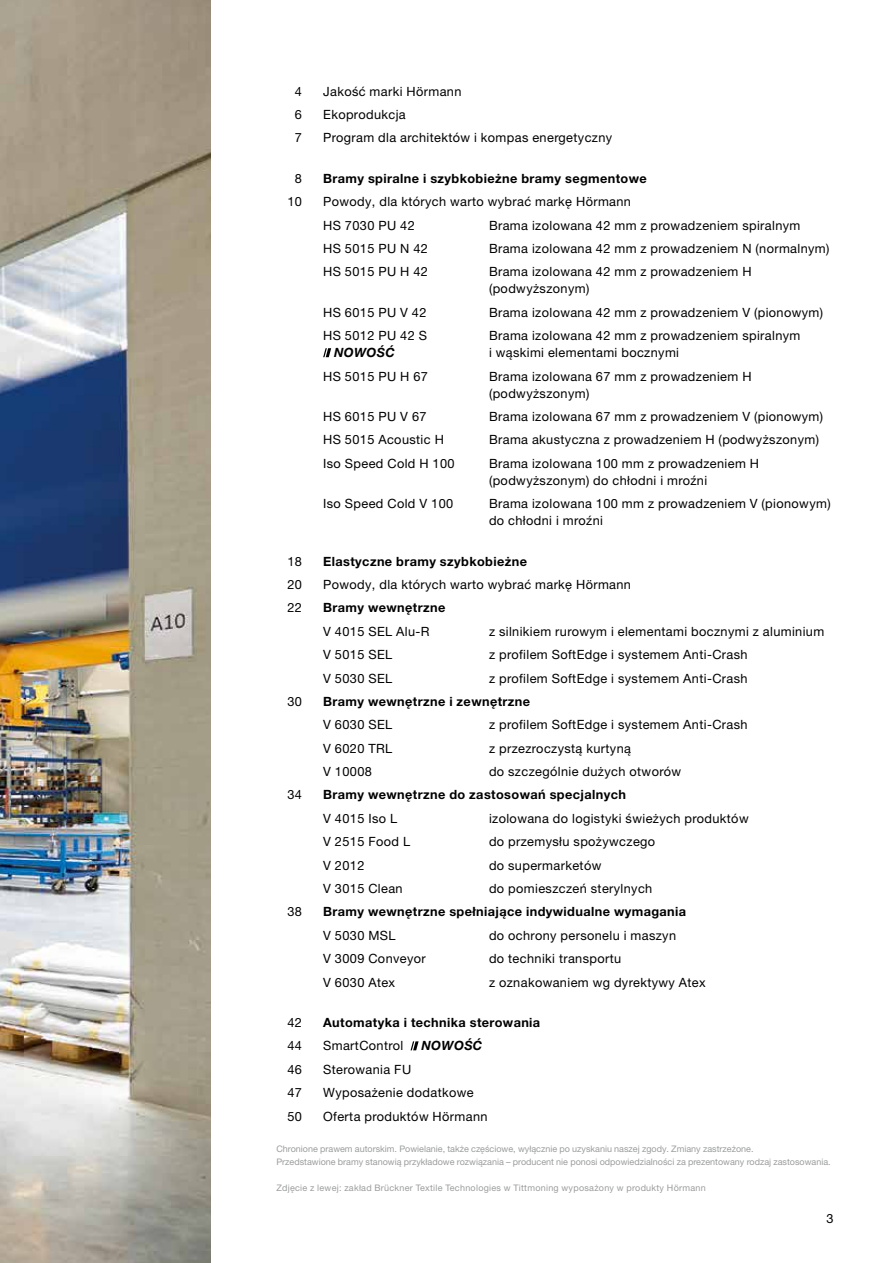
<style>
.page{position:relative;width:893px;height:1263px;background:#fff}
.page>*{position:absolute;margin:0;border:0;box-sizing:border-box;transform-origin:0 0}
.t1{font:12.75px/17px "Hoermann Helvetica Neue Rm";letter-spacing:.03em;color:#000}
.t2{font:700 12.75px "Hoermann Helvetica Neue";letter-spacing:.03em;color:#000}
.t3{font:italic 700 12.75px "Hoermann Helvetica Neue";letter-spacing:.03em;color:#000}
.t4{font:9px/12.8px "Hoermann Helvetica Neue Rm";color:#9b9c9c}
.t5{font:9px "Hoermann Helvetica Neue Rm";letter-spacing:.03em;color:#9b9c9c}
</style>
<div class="page">
<img style="left:0;top:0;width:210px;height:1263px">
<svg style="left:323px;top:348px;width:8px;height:9px"></svg>
<svg style="left:411px;top:1041px;width:8px;height:9px"></svg>
<p class="t1" style="left:295px;top:82px;width:9px">4</p>
<p class="t1" style="left:323px;top:82px;width:140px">Jakość marki Hörmann</p>
<p class="t1" style="left:295px;top:105px;width:9px">6</p>
<p class="t1" style="left:323px;top:105px;width:84px">Ekoprodukcja</p>
<p class="t1" style="left:295px;top:129px;width:9px">7</p>
<p class="t1" style="left:323px;top:129px;width:291px">Program dla architektów i kompas energetyczny</p>
<p class="t1" style="left:295px;top:169px;width:9px">8</p>
<p class="t2" style="left:323px;top:169px;width:325px">Bramy spiralne i szybkobieżne bramy segmentowe</p>
<p class="t1" style="left:287px;top:192px;width:16px">10</p>
<p class="t1" style="left:323px;top:189px;width:309px;line-height:23.4px">Powody, dla których warto wybrać markę Hörmann<br>HS 7030 PU 42</p>
<p class="t1" style="left:489px;top:216px;width:313px">Brama izolowana 42 mm z prowadzeniem spiralnym</p>
<p class="t1" style="left:323px;top:239px;width:106px">HS 5015 PU N 42</p>
<p class="t1" style="left:489px;top:239px;width:342px">Brama izolowana 42 mm z prowadzeniem N (normalnym)</p>
<p class="t1" style="left:323px;top:262px;width:106px">HS 5015 PU H 42</p>
<p class="t1" style="left:489px;top:262px;width:264px">Brama izolowana 42 mm z prowadzeniem H (podwyższonym)</p>
<p class="t1" style="left:323px;top:303px;width:105px">HS 6015 PU V 42</p>
<p class="t1" style="left:489px;top:303px;width:336px">Brama izolowana 42 mm z prowadzeniem V (pionowym)</p>
<p class="t1" style="left:323px;top:326px;width:105px">HS 5012 PU 42 S</p>
<p class="t3" style="left:334px;top:345px;width:62px">NOWOŚĆ</p>
<p class="t1" style="left:489px;top:326px;width:313px">Brama izolowana 42 mm z prowadzeniem spiralnym i wąskimi elementami bocznymi</p>
<p class="t1" style="left:323px;top:367px;width:106px">HS 5015 PU H 67</p>
<p class="t1" style="left:489px;top:367px;width:264px">Brama izolowana 67 mm z prowadzeniem H (podwyższonym)</p>
<p class="t1" style="left:323px;top:407px;width:105px">HS 6015 PU V 67</p>
<p class="t1" style="left:489px;top:407px;width:336px">Brama izolowana 67 mm z prowadzeniem V (pionowym)</p>
<p class="t1" style="left:323px;top:430px;width:122px">HS 5015 Acoustic H</p>
<p class="t1" style="left:489px;top:430px;width:331px">Brama akustyczna z prowadzeniem H (podwyższonym)</p>
<p class="t1" style="left:323px;top:454px;width:133px">Iso Speed Cold H 100</p>
<p class="t1" style="left:489px;top:454px;width:271px">Brama izolowana 100 mm z prowadzeniem H (podwyższonym) do chłodni i mroźni</p>
<p class="t1" style="left:323px;top:494px;width:132px">Iso Speed Cold V 100</p>
<p class="t1" style="left:489px;top:494px;width:343px">Brama izolowana 100 mm z prowadzeniem V (pionowym) do chłodni i mroźni</p>
<p class="t1" style="left:287px;top:552px;width:16px">18</p>
<p class="t2" style="left:323px;top:552px;width:205px">Elastyczne bramy szybkobieżne</p>
<p class="t1" style="left:287px;top:575px;width:16px">20</p>
<p class="t1" style="left:323px;top:575px;width:309px">Powody, dla których warto wybrać markę Hörmann</p>
<p class="t1" style="left:287px;top:598px;width:16px">22</p>
<p class="t2" style="left:323px;top:599px;width:124px">Bramy wewnętrzne</p>
<p class="t1" style="left:323px;top:622px;width:108px">V 4015 SEL Alu-R</p>
<p class="t1" style="left:489px;top:622px;width:337px">z silnikiem rurowym i elementami bocznymi z aluminium</p>
<p class="t1" style="left:323px;top:645px;width:71px">V 5015 SEL</p>
<p class="t1" style="left:489px;top:645px;width:260px">z profilem SoftEdge i systemem Anti-Crash</p>
<p class="t1" style="left:323px;top:669px;width:71px">V 5030 SEL</p>
<p class="t1" style="left:489px;top:669px;width:260px">z profilem SoftEdge i systemem Anti-Crash</p>
<p class="t1" style="left:287px;top:692px;width:16px">30</p>
<p class="t2" style="left:323px;top:692px;width:209px">Bramy wewnętrzne i zewnętrzne</p>
<p class="t1" style="left:323px;top:715px;width:71px">V 6030 SEL</p>
<p class="t1" style="left:489px;top:715px;width:260px">z profilem SoftEdge i systemem Anti-Crash</p>
<p class="t1" style="left:323px;top:739px;width:71px">V 6020 TRL</p>
<p class="t1" style="left:489px;top:739px;width:143px">z przezroczystą kurtyną</p>
<p class="t1" style="left:323px;top:762px;width:50px">V 10008</p>
<p class="t1" style="left:489px;top:762px;width:194px">do szczególnie dużych otworów</p>
<p class="t1" style="left:287px;top:785px;width:16px">34</p>
<p class="t2" style="left:323px;top:786px;width:304px">Bramy wewnętrzne do zastosowań specjalnych</p>
<p class="t1" style="left:323px;top:809px;width:76px">V 4015 Iso L</p>
<p class="t1" style="left:489px;top:809px;width:261px">izolowana do logistyki świeżych produktów</p>
<p class="t1" style="left:323px;top:832px;width:88px">V 2515 Food L</p>
<p class="t1" style="left:489px;top:832px;width:168px">do przemysłu spożywczego</p>
<p class="t1" style="left:323px;top:856px;width:43px">V 2012</p>
<p class="t1" style="left:489px;top:856px;width:114px">do supermarketów</p>
<p class="t1" style="left:323px;top:879px;width:81px">V 3015 Clean</p>
<p class="t1" style="left:489px;top:879px;width:165px">do pomieszczeń sterylnych</p>
<p class="t1" style="left:287px;top:902px;width:16px">38</p>
<p class="t2" style="left:323px;top:903px;width:365px">Bramy wewnętrzne spełniające indywidualne wymagania</p>
<p class="t1" style="left:323px;top:926px;width:74px">V 5030 MSL</p>
<p class="t1" style="left:489px;top:926px;width:189px">do ochrony personelu i maszyn</p>
<p class="t1" style="left:323px;top:949px;width:104px">V 3009 Conveyor</p>
<p class="t1" style="left:489px;top:949px;width:134px">do techniki transportu</p>
<p class="t1" style="left:323px;top:973px;width:74px">V 6030 Atex</p>
<p class="t1" style="left:489px;top:973px;width:218px">z oznakowaniem wg dyrektywy Atex</p>
<p class="t1" style="left:287px;top:1013px;width:16px">42</p>
<p class="t2" style="left:323px;top:1013px;width:219px">Automatyka i technika sterowania</p>
<p class="t1" style="left:287px;top:1036px;width:16px">44</p>
<p class="t1" style="left:323px;top:1036px;width:82px">SmartControl</p>
<p class="t3" style="left:421px;top:1038px;width:62px">NOWOŚĆ</p>
<p class="t1" style="left:287px;top:1060px;width:16px">46</p>
<p class="t1" style="left:323px;top:1060px;width:90px">Sterowania FU</p>
<p class="t1" style="left:287px;top:1083px;width:16px">47</p>
<p class="t1" style="left:323px;top:1083px;width:152px">Wyposażenie dodatkowe</p>
<p class="t1" style="left:287px;top:1107px;width:16px">50</p>
<p class="t1" style="left:323px;top:1107px;width:166px">Oferta produktów Hörmann</p>
<p class="t4" style="left:276px;top:1142px;width:556px">Chronione prawem autorskim. Powielanie, także częściowe, wyłącznie po uzyskaniu naszej zgody. Zmiany zastrzeżone.<br>Przedstawione bramy stanowią przykładowe rozwiązania – producent nie ponosi odpowiedzialności za prezentowany rodzaj zastosowania.</p>
<p class="t5" style="left:276px;top:1181px;width:431px">Zdjęcie z lewej: zakład Brückner Textile Technologies w Tittmoning wyposażony w produkty Hörmann</p>
<p class="t1" style="left:826px;top:1209px;width:9px">3</p>
</div>
